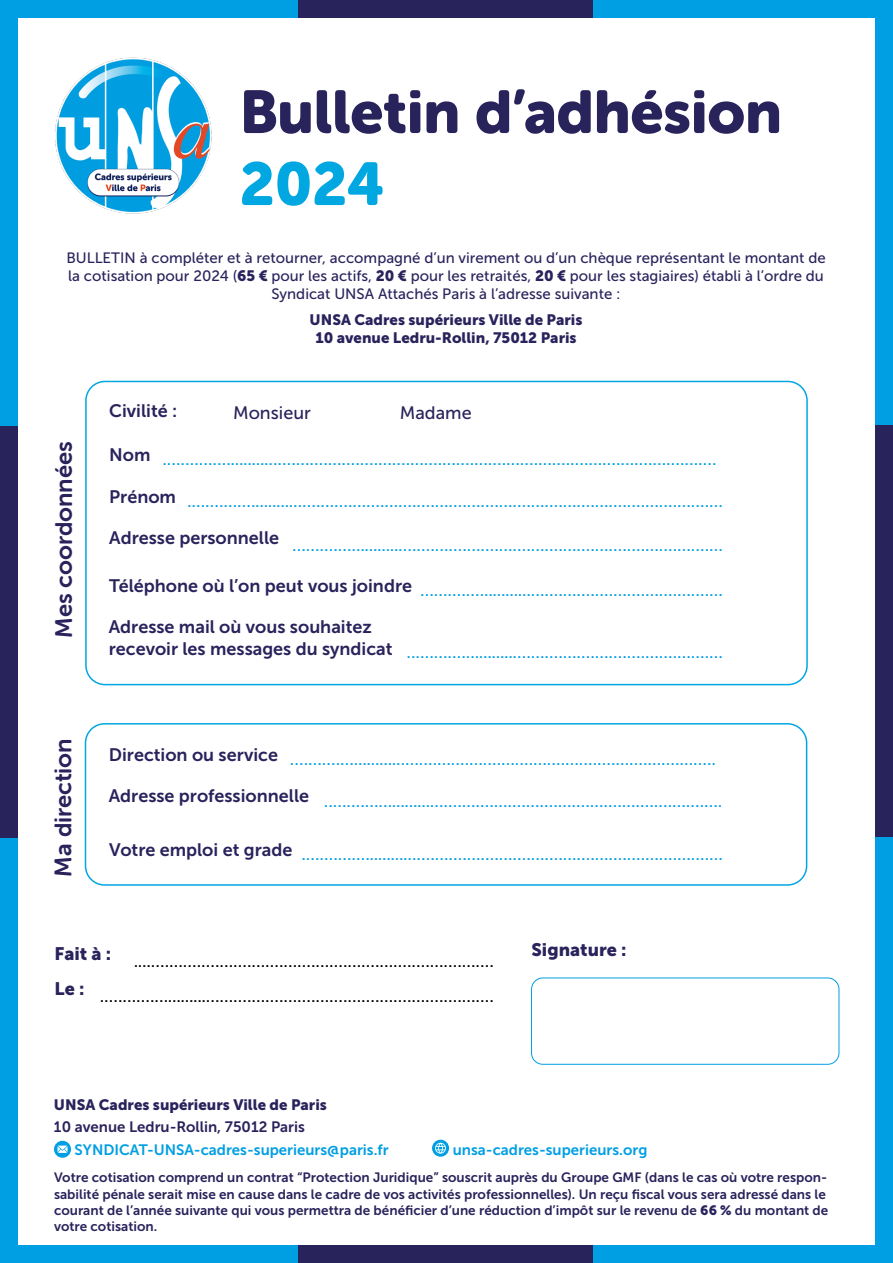
<style>
.page{position:relative;width:893px;height:1263px;background:#fff}
.page>*{position:absolute;margin:0;border:0;box-sizing:border-box;transform-origin:0 0}
.t1{font:60px "Museo Sans Rounded 900";color:#29235c}
.t2{font:60px "Museo Sans Rounded 900";color:#00a7e1}
.t3{font:24px "Museo Sans Rounded 700";color:#29235c}
.t4{font:18px "Museo Sans 500";color:#009fe3}
.t5{font:18px/34.7px "Museo Sans 500";color:#000;text-align:right}
.t6{font:18px/21.6px "Museo Sans 700";color:#29235c}
.t7{font:18px/35.4px "Museo Sans 900";color:#29235c}
.t8{font:18px "Museo Sans 500";color:#29235c}
.t9{font:15px/18px "Museo Sans 500";color:#29235c;text-align:center}
.t10{font:15px/18px "Museo Sans 900";color:#29235c;text-align:center}
.t11{font:15px "Museo Sans 700";color:#009fe3}
.t12{font:15px "Museo Sans 700";color:#29235c}
.t13{font:13.5px/16.2px "Museo Sans 700";color:#29235c}
.s1{font-family:"Museo Sans 900"}
</style>
<div class="page">
<div style="left:531px;top:977px;width:308px;height:88px;border:1px solid #009fe3;border-radius:11px"></div>
<div style="left:0;top:0;width:298px;height:17px;background:#009fe3"></div>
<div style="left:298px;top:0;width:296px;height:17px;background:#29235c"></div>
<div style="left:594px;top:0;width:299px;height:17px;background:#009fe3"></div>
<div style="left:0;top:1246px;width:298px;height:17px;background:#009fe3"></div>
<div style="left:298px;top:1246px;width:296px;height:17px;background:#29235c"></div>
<div style="left:594px;top:1246px;width:299px;height:17px;background:#009fe3"></div>
<div style="left:875px;top:0;width:18px;height:425px;background:#009fe3"></div>
<div style="left:875px;top:425px;width:18px;height:413px;background:#29235c"></div>
<div style="left:875px;top:838px;width:18px;height:425px;background:#009fe3"></div>
<div style="left:0;top:838px;width:17px;height:425px;background:#009fe3"></div>
<div style="left:0;top:425px;width:17px;height:413px;background:#29235c"></div>
<div style="left:0;top:0;width:17px;height:425px;background:#009fe3"></div>
<div style="left:85px;top:381px;width:723px;height:304px;border:2px solid #00a7e1;border-radius:19px"></div>
<div style="left:85px;top:723px;width:722px;height:163px;border:2px solid #00a7e1;border-radius:19px"></div>
<svg style="left:54px;top:1141px;width:17px;height:17px"></svg>
<svg style="left:432px;top:1140px;width:17px;height:17px"></svg>
<svg style="left:435px;top:1143px;width:11px;height:10px"></svg>
<img style="left:55px;top:57px;width:157px;height:157px">
<h1 class="t1" style="left:240px;top:78px;width:543px">Bulletin d’adhésion</h1>
<h1 class="t2" style="left:240px;top:150px;width:146px">2024</h1>
<p class="t9" style="left:66px;top:248px;width:761px">BULLETIN à compléter et à retourner, accompagné d’un virement ou d’un chèque représentant le montant de la cotisation pour 2024 (<span class="s1">65 €</span> pour les actifs, <span class="s1">20 €</span> pour les retraités, <span class="s1">20 €</span> pour les stagiaires) établi à l’ordre du<br>Syndicat UNSA Attachés Paris à l’adresse suivante :</p>
<p class="t10" style="left:310px;top:311px;width:274px">UNSA Cadres supérieurs Ville de Paris<br>10 avenue Ledru-Rollin, 75012 Paris</p>
<h2 class="t3" style="left:50px;top:638px;width:198px;rotate:-90deg">Mes coordonnées</h2>
<h2 class="t3" style="left:50px;top:876px;width:140px;rotate:-90deg">Ma direction</h2>
<p class="t6" style="left:109px;top:400px;width:70px">Civilité :</p>
<p class="t8" style="left:233px;top:403px;width:79px">Monsieur</p>
<p class="t8" style="left:400px;top:403px;width:73px">Madame</p>
<p class="t6" style="left:109px;top:444px;width:43px">Nom</p>
<p class="t4" style="left:162px;top:449px;width:556px">..........................................................................................................................</p>
<p class="t6" style="left:109px;top:485px;width:68px">Prénom</p>
<p class="t4" style="left:187px;top:491px;width:537px">......................................................................................................................</p>
<p class="t6" style="left:109px;top:527px;width:171px">Adresse personnelle</p>
<p class="t4" style="left:292px;top:535px;width:432px">...............................................................................................</p>
<p class="t4" style="left:109px;top:580px;width:615px"><sup>Téléphone</sup> <sup>où</sup> <sup>l’on</sup> <sup>peut</sup> <sup>vous</sup> <sup>joindre</sup> ...................................................................</p>
<p class="t6" style="left:109px;top:616px;width:285px">Adresse mail où vous souhaitez recevoir les messages du syndicat</p>
<p class="t4" style="left:406px;top:642px;width:318px">......................................................................</p>
<p class="t6" style="left:109px;top:744px;width:171px">Direction ou service</p>
<p class="t4" style="left:290px;top:749px;width:428px">..............................................................................................</p>
<p class="t6" style="left:109px;top:785px;width:202px">Adresse professionnelle</p>
<p class="t4" style="left:324px;top:790px;width:400px">........................................................................................</p>
<p class="t6" style="left:109px;top:839px;width:185px">Votre emploi et grade</p>
<p class="t4" style="left:301px;top:844px;width:423px">.............................................................................................</p>
<p class="t7" style="left:55px;top:936px;width:58px">Fait à :<br>Le :</p>
<p class="t7" style="left:531px;top:932px;width:96px">Signature :</p>
<p class="t5" style="left:100px;top:944px;width:396px">............................................................................... .......................................................................................</p>
<p class="t10" style="left:54px;top:1096px;width:274px">UNSA Cadres supérieurs Ville de Paris</p>
<p class="t12" style="left:54px;top:1119px;width:252px">10 avenue Ledru-Rollin, 75012 Paris</p>
<p class="t11" style="left:75px;top:1141px;width:315px">SYNDICAT-UNSA-cadres-superieurs@paris.fr</p>
<p class="t11" style="left:453px;top:1141px;width:196px">unsa-cadres-superieurs.org</p>
<p class="t13" style="left:54px;top:1169px;width:776px">Votre cotisation comprend un contrat “Protection Juridique” souscrit auprès du Groupe GMF (dans le cas où votre respon&shy;sabilité pénale serait mise en cause dans le cadre de vos activités professionnelles). Un reçu fiscal vous sera adressé dans le courant de l’année suivante qui vous permettra de bénéficier d’une réduction d’impôt sur le revenu de <span class="s1">66 %</span> du montant de votre cotisation.</p>
</div>
